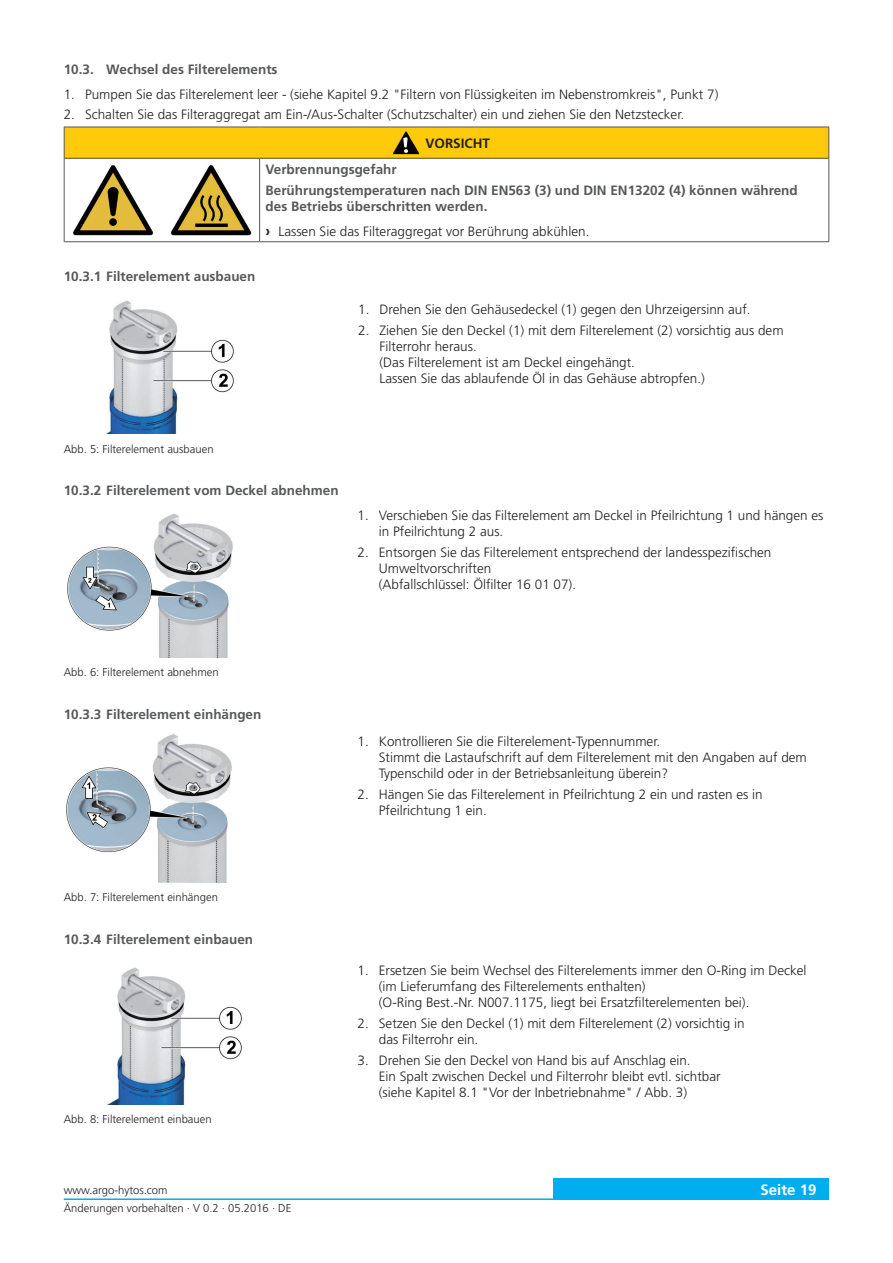
<style>
.page{position:relative;width:893px;height:1263px;background:#fff}
.page>*{position:absolute;margin:0;border:0;box-sizing:border-box;transform-origin:0 0}
.t1{font:700 15px "Frutiger LT";color:#fff}
.t2{font:300 13.5px/16.2px "Frutiger LT";color:#231f20}
.t3{font:700 13.5px/20.4px "Frutiger LT";color:#57585a}
.t4{font:700 13.5px "Frutiger LT";color:#231f20}
.t5{font:300 11.25px "Frutiger LT";color:#231f20}
.s1{font-weight:700;color:#57585a}
.s2{font-weight:700;font-size:15px}
</style>
<div class="page">
<div style="left:553px;top:1179px;width:276px;height:21px;background:#00aeef"></div>
<hr style="left:64px;top:1198px;width:765px;height:2px;background:#00aeef">
<img style="left:107px;top:300px;width:127px;height:133px">
<img style="left:67px;top:513px;width:166px;height:145px">
<img style="left:66px;top:734px;width:166px;height:148px">
<img style="left:108px;top:967px;width:134px;height:137px">
<img style="left:73px;top:165px;width:81px;height:71px">
<img style="left:170px;top:165px;width:82px;height:71px">
<div style="left:64px;top:127px;width:765px;height:31px;background:#feca0a"></div>
<hr style="left:64px;top:241px;width:196px;height:1px;background:#57585a">
<hr style="left:260px;top:241px;width:569px;height:1px;background:#57585a">
<hr style="left:64px;top:159px;width:1px;height:82px;background:#57585a">
<hr style="left:259px;top:159px;width:1px;height:82px;background:#57585a">
<hr style="left:828px;top:159px;width:1px;height:82px;background:#57585a">
<hr style="left:64px;top:127px;width:196px;height:1px;background:#57585a">
<hr style="left:64px;top:127px;width:1px;height:31px;background:#57585a">
<hr style="left:260px;top:127px;width:569px;height:1px;background:#57585a">
<hr style="left:828px;top:127px;width:1px;height:31px;background:#57585a">
<hr style="left:64px;top:158px;width:196px;height:1px;background:#57585a">
<hr style="left:260px;top:158px;width:569px;height:1px;background:#57585a">
<img style="left:393px;top:131px;width:26px;height:23px">
<img style="left:403px;top:138px;width:16px;height:10px">
<p class="t3" style="left:64px;top:59px;width:215px">10.3. wechsel des Filterelements</p>
<p class="t2" style="left:64px;top:86px;width:656px">1. Pumpen Sie das Filterelement leer - (siehe Kapitel 9.2 "Filtern von Flüssigkeiten im Nebenstromkreis", Punkt 7)</p>
<p class="t2" style="left:64px;top:107px;width:622px">2. Schalten Sie das Filteraggregat am Ein-/Aus-Schalter (Schutzschalter) ein und ziehen Sie den Netzstecker.</p>
<p class="t4" style="left:425px;top:135px;width:66px">VORSICHT</p>
<p class="t3" style="left:266px;top:160px;width:534px">Verbrennungsgefahr<br>Berührungstemperaturen nach DIN EN563 (3) und DIN EN13202 (4) können während</p>
<p class="t2" style="left:266px;top:194px;width:325px;line-height:24.8px"><span class="s1">des Betriebs überschritten werden.<br></span><span class="s2">›</span> Lassen Sie das Filteraggregat vor Berührung abkühlen.</p>
<p class="t3" style="left:64px;top:266px;width:193px">10.3.1 Filterelement ausbauen</p>
<p class="t2" style="left:358px;top:302px;width:394px">1. Drehen Sie den Gehäusedeckel (1) gegen den Uhrzeigersinn auf.</p>
<p class="t2" style="left:379px;top:322px;width:406px;text-indent:-21px">2. Ziehen Sie den Deckel (1) mit dem Filterelement (2) vorsichtig aus dem Filterrohr heraus.<br>(Das Filterelement ist am Deckel eingehängt.<br>Lassen Sie das ablaufende Öl in das Gehäuse abtropfen.)</p>
<p class="t5" style="left:64px;top:442px;width:151px">Abb. 5: Filterelement ausbauen</p>
<p class="t3" style="left:64px;top:481px;width:276px">10.3.2 Filterelement vom Deckel abnehmen</p>
<p class="t2" style="left:379px;top:508px;width:446px;text-indent:-21px">1. Verschieben Sie das Filterelement am Deckel in Pfeilrichtung 1 und hängen es in Pfeilrichtung 2 aus.</p>
<p class="t2" style="left:379px;top:544px;width:394px;text-indent:-21px">2. Entsorgen Sie das Filterelement entsprechend der landesspezifischen<br>Umweltvorschriften<br>(Abfallschlüssel: Ölfilter 16 01 07).</p>
<p class="t5" style="left:64px;top:666px;width:156px">Abb. 6: Filterelement abnehmen</p>
<p class="t3" style="left:64px;top:704px;width:199px">10.3.3 Filterelement einhängen</p>
<p class="t5" style="left:64px;top:891px;width:156px">Abb. 7: Filterelement einhängen</p>
<p class="t3" style="left:64px;top:929px;width:191px">10.3.4 Filterelement einbauen</p>
<p class="t5" style="left:64px;top:1113px;width:149px">Abb. 8: Filterelement einbauen</p>
<p class="t2" style="left:379px;top:733px;width:430px;text-indent:-21px">1. Kontrollieren Sie die Filterelement-Typennummer.<br>Stimmt die Lastaufschrift auf dem Filterelement mit den Angaben auf dem<br>Typenschild oder in der Betriebsanleitung überein?</p>
<p class="t2" style="left:379px;top:786px;width:385px;text-indent:-21px">2. Hängen Sie das Filterelement in Pfeilrichtung 2 ein und rasten es in<br>Pfeilrichtung 1 ein.</p>
<p class="t2" style="left:379px;top:962px;width:429px;text-indent:-21px">1. Ersetzen Sie beim Wechsel des Filterelements immer den O-Ring im Deckel (im Lieferumfang des Filterelements enthalten)<br>(O-Ring Best.-Nr. N007.1175, liegt bei Ersatzfilterelementen bei).</p>
<p class="t2" style="left:379px;top:1015px;width:367px;text-indent:-21px">2. Setzen Sie den Deckel (1) mit dem Filterelement (2) vorsichtig in das Filterrohr ein.</p>
<p class="t2" style="left:379px;top:1052px;width:343px;text-indent:-21px">3. Drehen Sie den Deckel von Hand bis auf Anschlag ein.<br>Ein Spalt zwischen Deckel und Filterrohr bleibt evtl. sichtbar (siehe Kapitel 8.1 "Vor der Inbetriebnahme" / Abb. 3)</p>
<p class="t5" style="left:64px;top:1184px;width:105px">www.argo-hytos.com</p>
<p class="t1" style="left:761px;top:1181px;width:57px">Seite 19</p>
<p class="t5" style="left:64px;top:1202px;width:229px">Änderungen vorbehalten · V 0.2 · 05.2016 · DE</p>
</div>
